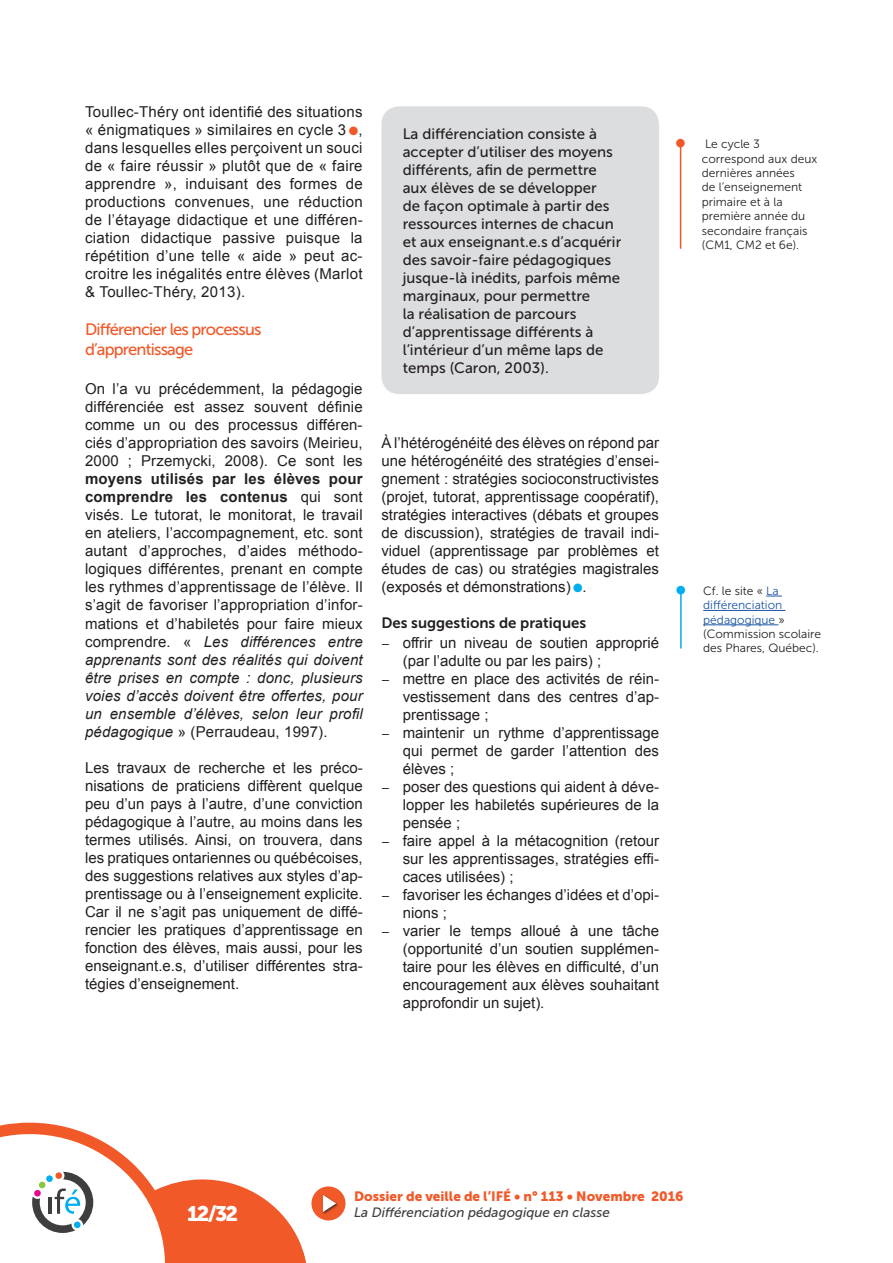
<style>
.page{position:relative;width:893px;height:1263px;background:#fff}
.page>*{position:absolute;margin:0;border:0;box-sizing:border-box;transform-origin:0 0}
.t1{font:21px "Museo Sans 900";color:#fff}
.t2{font:16.5px/19.8px "Museo Sans 500";letter-spacing:-.05em;color:#f15929}
.t3{font:15px/18px "Arial";color:#231f20;text-align:justify}
.t4{font:15px/18px "Museo Sans 500";color:#231f20}
.t5{font:15px "Museo Sans 700";color:#231f20}
.t6{font:13.5px "Museo Sans 900";color:#f15929}
.t7{font:italic 13.5px "Museo Sans 500";color:#3e3e3f}
.t8{font:12px/14.4px "Museo Sans 300";color:#231f20}
.s1{color:#f15929}
.s2{font-weight:700}
.s3{font-style:italic}
.s4{color:#00aeef}
.s5{color:#1e56a6}
</style>
<div class="page">
<div style="left:311px;top:1186px;width:34px;height:34px;background:#f15929;border-radius:50%"></div>
<div style="left:322px;top:1194px;width:17px;height:21px;background:#231f20;opacity:.75"></div>
<svg style="left:323px;top:1195px;width:13px;height:17px"></svg>
<svg style="left:0;top:1123px;width:306px;height:140px"></svg>
<div style="left:39px;top:1181px;width:7px;height:7px;background:#8bc63e;border-radius:50%"></div>
<div style="left:46px;top:1175px;width:7px;height:7px;background:#00aeef;border-radius:50%"></div>
<div style="left:55px;top:1172px;width:7px;height:7px;background:#f15929;border-radius:50%"></div>
<div style="left:74px;top:1221px;width:7px;height:7px;background:#00aeef;border-radius:50%"></div>
<div style="left:34px;top:1190px;width:7px;height:7px;background:#ed028c;border-radius:50%"></div>
<div style="left:381px;top:106px;width:278px;height:288px;background:#dcdddf;border-radius:18px"></div>
<hr style="left:680px;top:147px;width:1px;height:102px;background:#f15929">
<svg style="left:766px;top:596px;width:16px;height:1px"></svg>
<hr style="left:703px;top:610px;width:82px;height:1px;background:#1e56a6">
<hr style="left:703px;top:624px;width:75px;height:1px;background:#1e56a6">
<hr style="left:680px;top:594px;width:2px;height:54px;background:#00aeef">
<p class="t3" style="left:85px;top:103px;width:279px">Toullec-Théry ont identifié des situations « énigmatiques » similaires en cycle 3 <span class="s1">●</span>, dans lesquelles elles perçoivent un souci de « faire réussir » plutôt que de « faire apprendre », induisant des formes de productions convenues, une réduction de l’étayage didactique et une différen&shy;ciation didactique passive puisque la répétition d’une telle « aide » peut ac&shy;croitre les inégalités entre élèves (Marlot &amp; Toullec-Théry, 2013).</p>
<p class="t2" style="left:85px;top:319px;width:178px">Différencier les processus d’apprentissage</p>
<p class="t3" style="left:85px;top:380px;width:279px">On l’a vu précédemment, la pédagogie différenciée est assez souvent définie comme un ou des processus différen&shy;ciés d’appropriation des savoirs (Meirieu, 2000 ; Przemycki, 2008). Ce sont les</p>
<p class="t3" style="left:85px;top:470px;width:279px"><span class="s2">moyens utilisés par les élèves pour comprendre les contenus</span> qui sont visés. Le tutorat, le monitorat, le travail en ateliers, l’accompagnement, etc. sont autant d’approches, d’aides méthodo&shy;logiques différentes, prenant en compte les rythmes d’apprentissage de l’élève. Il s’agit de favoriser l’appropriation d’infor&shy;mations et d’habiletés pour faire mieux comprendre. « <span class="s3">Les différences entre apprenants sont des réalités qui doivent être prises en compte : donc, plusieurs voies d’accès doivent être offertes, pour un ensemble d’élèves, selon leur profil pédagogique</span> » (Perraudeau, 1997).</p>
<p class="t3" style="left:85px;top:758px;width:279px">Les travaux de recherche et les préco&shy;nisations de praticiens diffèrent quelque peu d’un pays à l’autre, d’une conviction pédagogique à l’autre, au moins dans les termes utilisés. Ainsi, on trouvera, dans les pratiques ontariennes ou québécoises, des suggestions relatives aux styles d’ap&shy;prentissage ou à l’enseignement explicite.<br>Car il ne s’agit pas uniquement de diffé&shy;rencier les pratiques d’apprentissage en fonction des élèves, mais aussi, pour les enseignant.e.s, d’utiliser différentes stra&shy;tégies d’enseignement.</p>
<p class="t4" style="left:403px;top:125px;width:220px">La différenciation consiste à accepter d’utiliser des moyens différents, afin de permettre aux élèves de se développer<br>de façon optimale à partir des ressources internes de chacun et aux enseignant.e.s d’acquérir des savoir-faire pédagogiques jusque-là inédits, parfois même marginaux, pour permettre<br>la réalisation de parcours d’apprentissage différents à l’intérieur d’un même laps de temps (Caron, 2003).</p>
<p class="t3" style="left:381px;top:434px;width:279px">À l’hétérogénéité des élèves on répond par une hétérogénéité des stratégies d’ensei&shy;gnement : stratégies socioconstructivistes (projet, tutorat, apprentissage coopératif), stratégies interactives (débats et groupes de discussion), stratégies de travail indi&shy;viduel (apprentissage par problèmes et études de cas) ou stratégies magistrales (exposés et démonstrations) <span class="s4">●</span>.</p>
<p class="t5" style="left:381px;top:615px;width:206px">Des suggestions de pratiques</p>
<p class="t3" style="left:381px;top:634px;width:279px">− offrir un niveau de soutien approprié</p>
<p class="t3" style="left:403px;top:652px;width:200px">(par l’adulte ou par les pairs) ;</p>
<p class="t3" style="left:381px;top:670px;width:279px">− mettre en place des activités de réin-</p>
<p class="t3" style="left:403px;top:688px;width:258px">vestissement dans des centres d’ap-</p>
<p class="t3" style="left:403px;top:706px;width:87px">prentissage ;</p>
<p class="t3" style="left:381px;top:724px;width:279px">− maintenir un rythme d’apprentissage</p>
<p class="t3" style="left:403px;top:742px;width:258px">qui permet de garder l’attention des</p>
<p class="t3" style="left:403px;top:760px;width:53px">élèves ;</p>
<p class="t3" style="left:381px;top:778px;width:279px">− poser des questions qui aident à déve-</p>
<p class="t3" style="left:403px;top:796px;width:258px">lopper les habiletés supérieures de la</p>
<p class="t3" style="left:403px;top:814px;width:59px">pensée ;</p>
<p class="t3" style="left:381px;top:832px;width:279px">− faire appel à la métacognition (retour</p>
<p class="t3" style="left:403px;top:850px;width:258px">sur les apprentissages, stratégies effi-</p>
<p class="t3" style="left:403px;top:868px;width:112px">caces utilisées) ;</p>
<p class="t3" style="left:381px;top:886px;width:279px">− favoriser les échanges d’idées et d’opi-</p>
<p class="t3" style="left:403px;top:904px;width:46px">nions ;</p>
<p class="t3" style="left:381px;top:922px;width:279px">− varier le temps alloué à une tâche</p>
<p class="t3" style="left:403px;top:940px;width:258px">(opportunité d’un soutien supplémen-</p>
<p class="t3" style="left:403px;top:958px;width:258px">taire pour les élèves en difficulté, d’un</p>
<p class="t3" style="left:403px;top:976px;width:258px">encouragement aux élèves souhaitant</p>
<p class="t3" style="left:403px;top:994px;width:143px">approfondir un sujet).</p>
<p class="t8" style="left:702px;top:137px;width:117px">Le cycle 3 correspond aux deux dernières années<br>de l’enseignement primaire et à la première année du secondaire français (CM1, CM2 et 6e).</p>
<p class="t8" style="left:703px;top:584px;width:119px">Cf. le site « <span class="s5">La différenciation pédagogique</span> » (Commission scolaire des Phares, Québec).</p>
<p class="t6" style="left:354px;top:1188px;width:331px">Dossier de veille de l’IFÉ • n° 113 • Novembre 2016</p>
<h1 class="t1" style="left:187px;top:1202px;width:53px">12/32</h1>
<p class="t7" style="left:354px;top:1205px;width:257px">La Différenciation pédagogique en classe</p>
</div>
